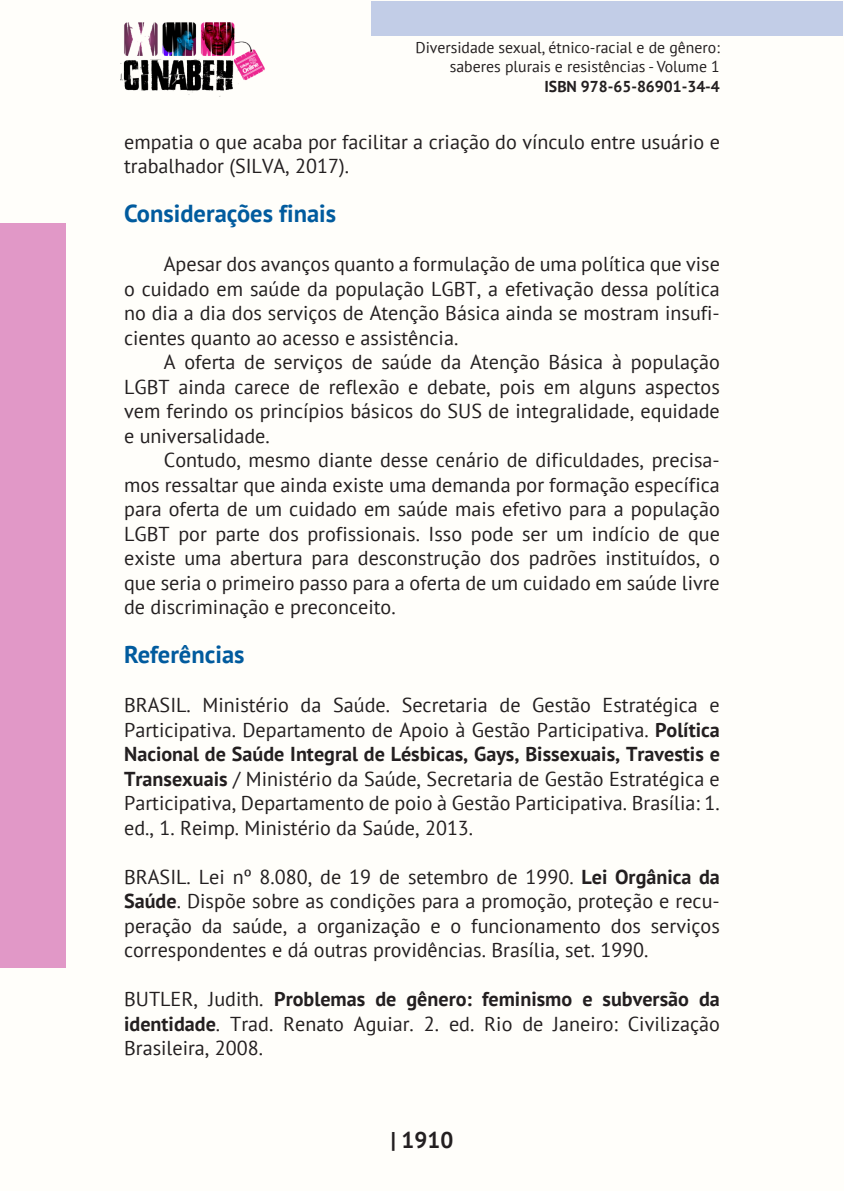
<style>
.page{position:relative;width:844px;height:1191px;background:#fff}
.page>*{position:absolute;margin:0;border:0;box-sizing:border-box;transform-origin:0 0}
._9_SUBTÍTULOS{font:700 24.5px "PT Sans";color:#015b9e}
.t1{font:700 22.75px "PT Sans";color:#231f20}
._8_CORPO{font:20.12px/24.5px "PT Sans";color:#231f20;text-align:justify}
._11_REFERENCIAS{font:20.12px/24.5px "PT Sans";color:#231f20;text-align:justify}
.t2{font:15.75px/18.9px "PT Sans";color:#231f20;text-align:right}
.t3{font:700 15.75px "PT Sans";color:#231f20}
.s1{font-weight:700}
</style>
<div class="page">
<div style="left:0;top:0;width:843px;height:1191px;background:#fffefa"></div>
<div style="left:371px;top:1px;width:471px;height:35px;background:#c2cde7"></div>
<div style="left:0;top:223px;width:65px;height:744px;background:#e198c7"></div>
<img style="left:120px;top:22px;width:144px;height:75px">
<p class="t2" style="left:415px;top:38px;width:306px">Diversidade sexual, étnico-racial e de gênero: saberes plurais e resistências - Volume 1</p>
<p class="t3" style="left:544px;top:76px;width:177px">ISBN 978-65-86901-34-4</p>
<p class="_8_CORPO" style="left:124px;top:129px;width:597px">empatia o que acaba por facilitar a criação do vínculo entre usuário e trabalhador (SILVA, 2017).</p>
<p class="_9_SUBTÍTULOS" style="left:124px;top:197px;width:213px">Considerações finais</p>
<p class="_8_CORPO" style="left:124px;top:251px;width:597px;text-indent:40px">Apesar dos avanços quanto a formulação de uma política que vise o cuidado em saúde da população LGBT, a efetivação dessa política no dia a dia dos serviços de Atenção Básica ainda se mostram insufi&shy;cientes quanto ao acesso e assistência.</p>
<p class="_8_CORPO" style="left:124px;top:349px;width:597px;text-indent:40px">A oferta de serviços de saúde da Atenção Básica à população LGBT ainda carece de reflexão e debate, pois em alguns aspectos vem ferindo os princípios básicos do SUS de integralidade, equidade e universalidade.</p>
<p class="_8_CORPO" style="left:124px;top:447px;width:597px;text-indent:40px">Contudo, mesmo diante desse cenário de dificuldades, precisa&shy;mos ressaltar que ainda existe uma demanda por formação específica para oferta de um cuidado em saúde mais efetivo para a população LGBT por parte dos profissionais. Isso pode ser um indício de que existe uma abertura para desconstrução dos padrões instituídos, o que seria o primeiro passo para a oferta de um cuidado em saúde livre de discriminação e preconceito.</p>
<p class="_9_SUBTÍTULOS" style="left:124px;top:638px;width:122px">Referências</p>
<p class="_11_REFERENCIAS" style="left:124px;top:692px;width:597px">BRASIL. Ministério da Saúde. Secretaria de Gestão Estratégica e Participativa. Departamento de Apoio à Gestão Participativa. <span class="s1">Política Nacional de Saúde Integral de Lésbicas, Gays, Bissexuais, Travestis e Transexuais</span> / Ministério da Saúde, Secretaria de Gestão Estratégica e Participativa, Departamento de poio à Gestão Participativa. Brasília: 1. ed., 1. Reimp. Ministério da Saúde, 2013.</p>
<p class="_11_REFERENCIAS" style="left:124px;top:864px;width:597px">BRASIL. Lei nº 8.080, de 19 de setembro de 1990. <span class="s1">Lei Orgânica da Saúde</span>. Dispõe sobre as condições para a promoção, proteção e recu&shy;peração da saúde, a organização e o funcionamento dos serviços correspondentes e dá outras providências. Brasília, set. 1990.</p>
<p class="_11_REFERENCIAS" style="left:124px;top:986px;width:597px">BUTLER, Judith. <span class="s1">Problemas de gênero: feminismo e subversão da identidade</span>. Trad. Renato Aguiar. 2. ed. Rio de Janeiro: Civilização Brasileira, 2008.</p>
<p class="t1" style="left:390px;top:1125px;width:64px">| 1910</p>
</div>
